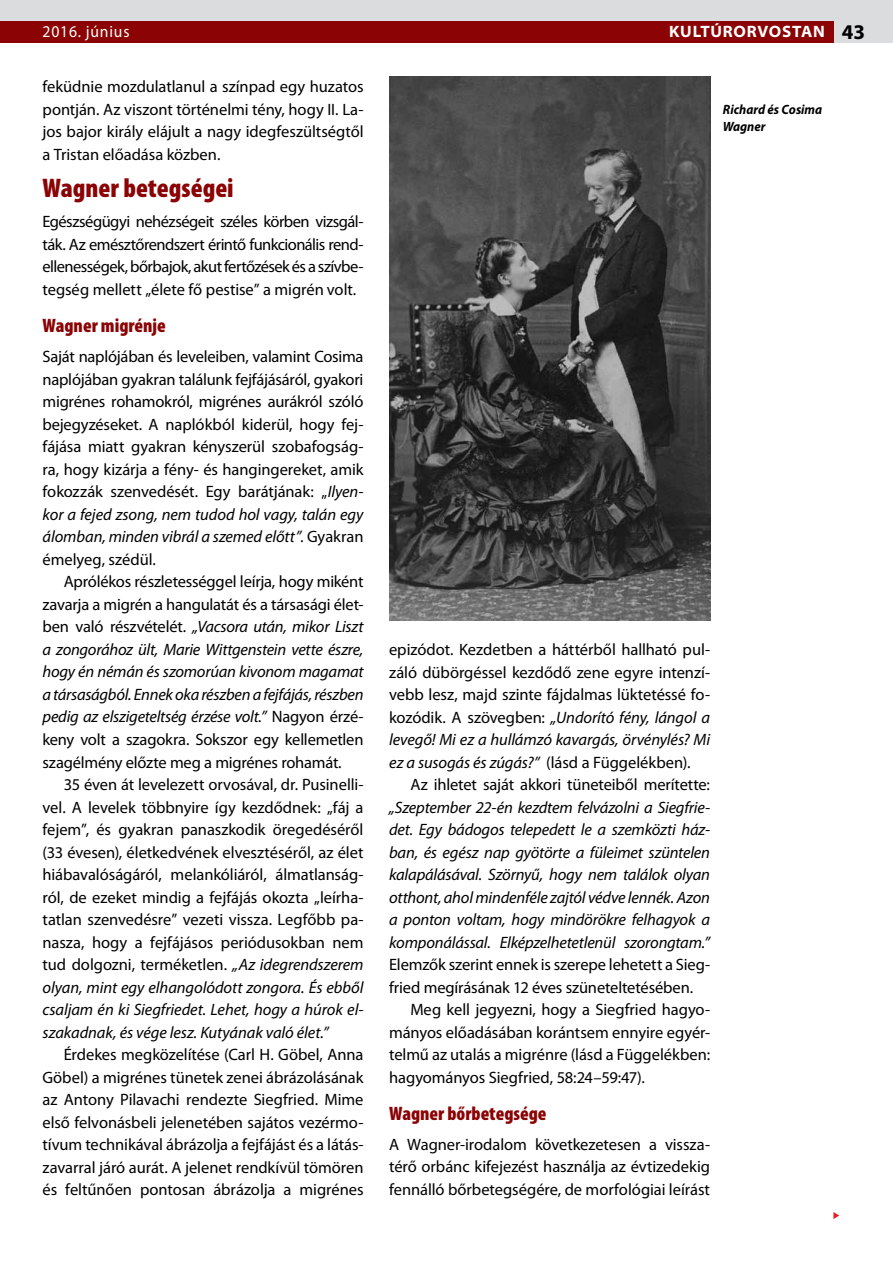
<style>
.page{position:relative;width:893px;height:1263px;background:#fff}
.page>*{position:absolute;margin:0;border:0;box-sizing:border-box;transform-origin:0 0}
.t1{font:900 condensed 27px "Myriad Pro";color:#8b0304}
.t2{font:900 condensed 19.5px "Myriad Pro";color:#8b0304}
.t3{font:16.5px/22.5px "Myriad Pro";letter-spacing:-.005em;color:#000;text-align:justify}
.t4{font:italic 16.5px/22.5px "Myriad Pro";letter-spacing:-.01em;color:#000;text-align:justify}
.t5{font:700 semi-expanded 16.5px "Myriad Pro";letter-spacing:.05em;color:#fff;scale:.95 1}
.t6{font:16.5px "Myriad Pro";letter-spacing:.05em;color:#fff;scale:.95 1}
.t7{font:italic 700 13.5px/16.5px "Myriad Pro";color:#000;scale:.94 1}
.s1{font-stretch:normal;font-size:21px;color:#000}
.s2{font-style:italic}
</style>
<div class="page">
<svg style="left:833px;top:1212px;width:6px;height:7px"></svg>
<div style="left:0;top:0;width:893px;height:43px;background:#dbdcde"></div>
<div style="left:0;top:21px;width:833px;height:22px;background:#8b0304"></div>
<img style="left:389px;top:77px;width:321px;height:544px">
<p class="t6" style="left:43px;top:22px;width:93px">2016. június</p>
<p class="t5" style="left:669px;top:23px;width:208px">KULTÚRORVOSTAN <span class="s1">43</span></p>
<p class="t3" style="left:43px;top:75px;width:323px">feküdnie mozdulatlanul a színpad egy huzatos pontján. Az viszont történelmi tény, hogy II. La&shy;jos bajor király elájult a nagy idegfeszültségtől a Tristan előadása közben.</p>
<h1 class="t1" style="left:43px;top:173px;width:193px">Wagner betegségei</h1>
<p class="t3" style="left:43px;top:210px;width:323px">Egészségügyi nehézségeit széles körben vizsgál&shy;ták. Az emésztőrendszert érintő funkcionális rend&shy;ellenességek, bőrbajok, akut fertőzések és a szívbe&shy;tegség mellett „élete fő pestise” a migrén volt.</p>
<p class="t2" style="left:43px;top:315px;width:125px">Wagner migrénje</p>
<p class="t3" style="left:43px;top:345px;width:323px">Saját naplójában és leveleiben, valamint Cosima naplójában gyakran találunk fejfájásáról, gyakori migrénes rohamokról, migrénes aurákról szóló bejegyzéseket. A naplókból kiderül, hogy fej&shy;fájása miatt gyakran kényszerül szobafogság&shy;ra, hogy kizárja a fény- és hangingereket, amik fokozzák szenvedését. Egy barátjának: „<span class="s2">Ilyen&shy;kor a fejed zsong, nem tudod hol vagy, talán egy álomban, minden vibrál a szemed előtt”.</span> Gyakran émelyeg, szédül.</p>
<p class="t3" style="left:43px;top:570px;width:323px;text-indent:21px">Aprólékos részletességgel leírja, hogy miként zavarja a migrén a hangulatát és a társasági élet&shy;ben való részvételét. <span class="s2">„Vacsora után, mikor Liszt a zongorához ült, Marie Wittgenstein vette észre, hogy én némán és szomorúan kivonom magamat a társaságból. Ennek oka részben a fejfájás, részben pedig az elszigeteltség érzése volt.”</span> Nagyon érzé&shy;keny volt a szagokra. Sokszor egy kellemetlen szagélmény előzte meg a migrénes rohamát.</p>
<p class="t3" style="left:43px;top:773px;width:323px;text-indent:21px">35 éven át levelezett orvosával, dr. Pusinelli&shy;vel. A levelek többnyire így kezdődnek: „fáj a fejem”, és gyakran panaszkodik öregedéséről (33 évesen), életkedvének elvesztéséről, az élet hiábavalóságáról, melankóliáról, álmatlanság&shy;ról, de ezeket mindig a fejfájás okozta „leírha&shy;tatlan szenvedésre” vezeti vissza. Legfőbb pa&shy;nasza, hogy a fejfájásos periódusokban nem tud dolgozni, terméketlen. <span class="s2">„Az idegrendszerem olyan, mint egy elhangolódott zongora. És ebből csaljam én ki Siegfriedet. Lehet, hogy a húrok el&shy;szakadnak, és vége lesz. Kutyának való élet.”</span></p>
<p class="t3" style="left:43px;top:1043px;width:323px;text-indent:21px">Érdekes megközelítése (Carl H. Göbel, Anna Göbel) a migrénes tünetek zenei ábrázolásának az Antony Pilavachi rendezte Siegfried. Mime első felvonásbeli jelenetében sajátos vezérmo&shy;tívum technikával ábrázolja a fejfájást és a látás&shy;zavarral járó aurát. A jelenet rendkívül tömören és feltűnően pontosan ábrázolja a migrénes</p>
<p class="t7" style="left:723px;top:101px;width:107px">Richard és Cosima<br>Wagner</p>
<p class="t3" style="left:389px;top:638px;width:323px">epizódot. Kezdetben a háttérből hallható pul&shy;záló dübörgéssel kezdődő zene egyre intenzí&shy;vebb lesz, majd szinte fájdalmas lüktetéssé fo&shy;kozódik. A szövegben: <span class="s2">„Undorító fény, lángol a levegő! Mi ez a hullámzó kavargás, örvénylés? Mi ez a susogás és zúgás?”</span> (lásd a Függelékben).</p>
<p class="t3" style="left:410px;top:773px;width:301px">Az ihletet saját akkori tüneteiből merítette:</p>
<p class="t4" style="left:389px;top:796px;width:323px">„Szeptember 22-én kezdtem felvázolni a Siegfrie&shy;det. Egy bádogos telepedett le a szemközti ház&shy;ban, és egész nap gyötörte a füleimet szüntelen kalapálásával. Szörnyű, hogy nem találok olyan otthont, ahol mindenféle zajtól védve lennék. Azon a ponton voltam, hogy mindörökre felhagyok a komponálással. Elképzelhetetlenül szorongtam.”</p>
<p class="t3" style="left:389px;top:953px;width:323px">Elemzők szerint ennek is szerepe lehetett a Sieg&shy;fried megírásának 12 éves szüneteltetésében.</p>
<p class="t3" style="left:389px;top:998px;width:323px;text-indent:21px">Meg kell jegyezni, hogy a Siegfried hagyo&shy;mányos előadásában korántsem ennyire egyér&shy;telmű az utalás a migrénre (lásd a Függelékben: hagyományos Siegfried, 58:24–59:47).</p>
<p class="t2" style="left:389px;top:1102px;width:159px">Wagner bőrbetegsége</p>
<p class="t3" style="left:389px;top:1133px;width:323px">A Wagner-irodalom következetesen a vissza&shy;térő orbánc kifejezést használja az évtizedekig fennálló bőrbetegségére, de morfológiai leírást</p>
</div>
